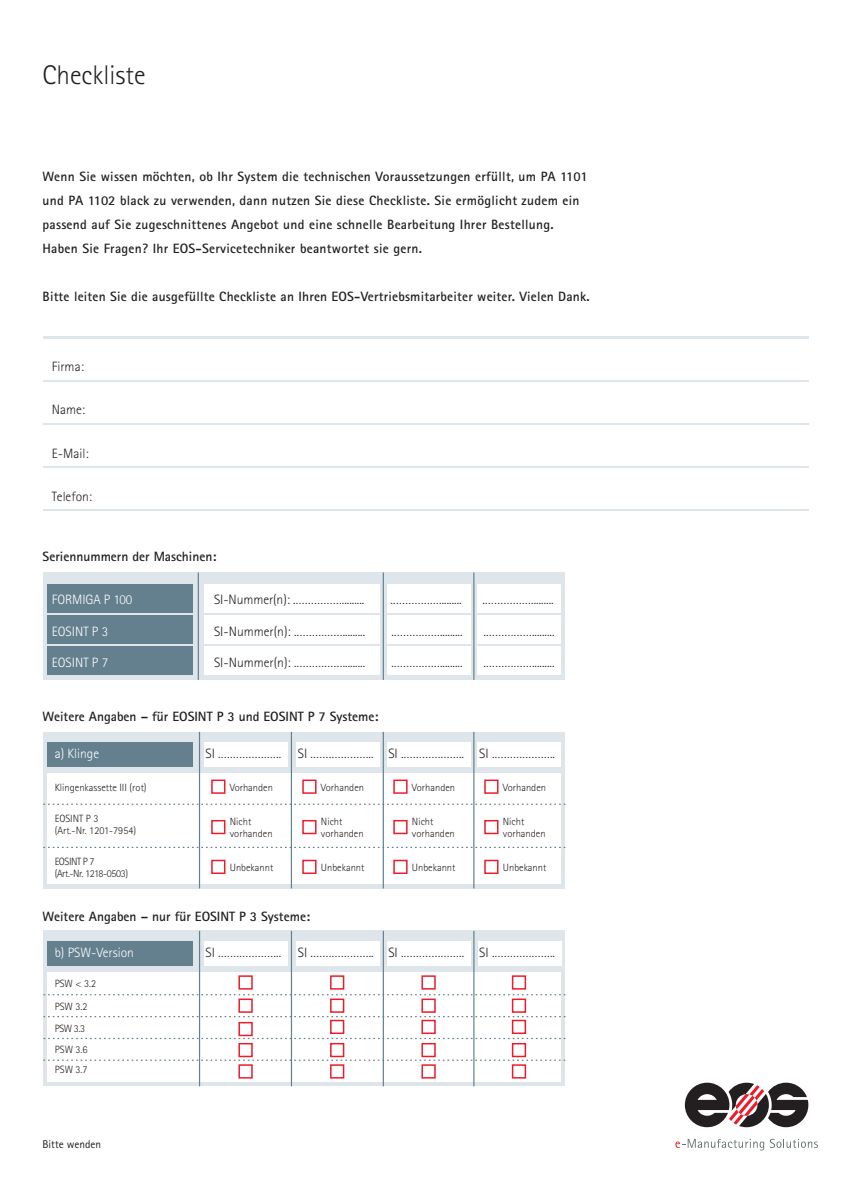
<style>
.page{position:relative;width:851px;height:1191px;background:#fff}
.page>*{position:absolute;margin:0;border:0;box-sizing:border-box;transform-origin:0 0}
.t1{font:300 27px "Rotis Sans Serif";color:#231f20}
.t2{font:700 13.5px/24px "Rotis Sans Serif";letter-spacing:.02em;color:#231f20}
.t3{font:300 13.5px "Rotis Sans Serif";color:#231f20}
.t4{font:700 13.5px "Rotis Sans Serif";color:#231f20}
.t5{font:300 13.5px "Rotis Sans Serif";color:#fff}
.t6{font:11.25px "Rotis Sans Serif";color:#231f20}
.t7{font:300 10.5px/12.6px "Rotis Sans Serif";color:#231f20}
.t8{font:300 10.5px/12.6px "Rotis Sans Serif";letter-spacing:-.04em;color:#231f20}
</style>
<div class="page">
<div style="left:43px;top:572px;width:522px;height:108px;background:#dee6eb"></div>
<div style="left:477px;top:584px;width:84px;height:28px;background:#fff"></div>
<div style="left:477px;top:615px;width:84px;height:28px;background:#fff"></div>
<div style="left:386px;top:646px;width:84px;height:29px;background:#fff"></div>
<div style="left:204px;top:646px;width:176px;height:29px;background:#fff"></div>
<div style="left:477px;top:646px;width:84px;height:29px;background:#fff"></div>
<div style="left:386px;top:615px;width:84px;height:28px;background:#fff"></div>
<div style="left:386px;top:584px;width:84px;height:28px;background:#fff"></div>
<div style="left:204px;top:584px;width:176px;height:28px;background:#fff"></div>
<div style="left:204px;top:615px;width:176px;height:28px;background:#fff"></div>
<div style="left:47px;top:615px;width:145px;height:28px;background:#647f8d"></div>
<div style="left:47px;top:646px;width:145px;height:29px;background:#647f8d"></div>
<svg style="left:43px;top:337px;width:765px;height:174px;fill:#dee6eb"></svg>
<div style="left:47px;top:584px;width:145px;height:28px;background:#647f8d"></div>
<div style="left:26px;top:468px;width:790px;height:40px;background:#fff"></div>
<div style="left:30px;top:425px;width:786px;height:40px;background:#fff"></div>
<div style="left:26px;top:382px;width:803px;height:41px;background:#fff"></div>
<div style="left:30px;top:339px;width:803px;height:41px;background:#fff"></div>
<div style="left:43px;top:731px;width:522px;height:157px;background:#dee6eb"></div>
<div style="left:47px;top:742px;width:145px;height:25px;background:#647f8d"></div>
<div style="left:204px;top:742px;width:83px;height:25px;background:#fff"></div>
<div style="left:47px;top:773px;width:514px;height:110px;background:#fff"></div>
<hr style="left:199px;top:732px;width:1px;height:156px;background:#647f8d">
<svg style="left:43px;top:803px;width:522px;height:2px"></svg>
<svg style="left:43px;top:846px;width:522px;height:2px"></svg>
<hr style="left:291px;top:732px;width:1px;height:156px;background:#647f8d">
<hr style="left:382px;top:732px;width:2px;height:156px;background:#647f8d">
<hr style="left:473px;top:732px;width:1px;height:156px;background:#647f8d">
<div style="left:296px;top:742px;width:84px;height:25px;background:#fff"></div>
<div style="left:386px;top:742px;width:84px;height:25px;background:#fff"></div>
<div style="left:477px;top:742px;width:84px;height:25px;background:#fff"></div>
<div style="left:43px;top:930px;width:522px;height:156px;background:#dee6eb"></div>
<div style="left:47px;top:941px;width:145px;height:25px;background:#647f8d"></div>
<div style="left:204px;top:941px;width:83px;height:25px;background:#fff"></div>
<div style="left:47px;top:972px;width:514px;height:109px;background:#fff"></div>
<hr style="left:199px;top:931px;width:1px;height:155px;background:#647f8d">
<svg style="left:43px;top:994px;width:522px;height:1px"></svg>
<svg style="left:43px;top:1016px;width:522px;height:1px"></svg>
<svg style="left:44px;top:1038px;width:521px;height:1px"></svg>
<hr style="left:291px;top:931px;width:1px;height:155px;background:#647f8d">
<hr style="left:382px;top:931px;width:2px;height:155px;background:#647f8d">
<hr style="left:473px;top:931px;width:1px;height:155px;background:#647f8d">
<div style="left:296px;top:941px;width:84px;height:25px;background:#fff"></div>
<div style="left:386px;top:941px;width:84px;height:25px;background:#fff"></div>
<div style="left:477px;top:941px;width:84px;height:25px;background:#fff"></div>
<div style="left:211px;top:779px;width:14px;height:15px;border:2px solid #ed1c29"></div>
<div style="left:302px;top:779px;width:14px;height:15px;border:2px solid #ed1c29"></div>
<div style="left:393px;top:779px;width:14px;height:15px;border:2px solid #ed1c29"></div>
<div style="left:484px;top:779px;width:14px;height:15px;border:2px solid #ed1c29"></div>
<div style="left:211px;top:820px;width:14px;height:14px;border:2px solid #ed1c29"></div>
<div style="left:302px;top:820px;width:14px;height:14px;border:2px solid #ed1c29"></div>
<div style="left:393px;top:820px;width:14px;height:14px;border:2px solid #ed1c29"></div>
<div style="left:484px;top:820px;width:14px;height:14px;border:2px solid #ed1c29"></div>
<div style="left:211px;top:859px;width:14px;height:15px;border:2px solid #ed1c29"></div>
<div style="left:302px;top:859px;width:14px;height:15px;border:2px solid #ed1c29"></div>
<div style="left:393px;top:859px;width:14px;height:15px;border:2px solid #ed1c29"></div>
<div style="left:484px;top:859px;width:14px;height:15px;border:2px solid #ed1c29"></div>
<svg style="left:43px;top:1059px;width:522px;height:1px"></svg>
<div style="left:330px;top:975px;width:14px;height:14px;border:2px solid #ed1c29"></div>
<div style="left:421px;top:975px;width:14px;height:14px;border:2px solid #ed1c29"></div>
<div style="left:511px;top:975px;width:15px;height:14px;border:2px solid #ed1c29"></div>
<div style="left:330px;top:998px;width:14px;height:14px;border:2px solid #ed1c29"></div>
<div style="left:421px;top:998px;width:14px;height:14px;border:2px solid #ed1c29"></div>
<div style="left:511px;top:998px;width:15px;height:14px;border:2px solid #ed1c29"></div>
<div style="left:330px;top:1019px;width:14px;height:15px;border:2px solid #ed1c29"></div>
<div style="left:421px;top:1019px;width:14px;height:15px;border:2px solid #ed1c29"></div>
<div style="left:511px;top:1019px;width:15px;height:15px;border:2px solid #ed1c29"></div>
<div style="left:330px;top:1043px;width:14px;height:14px;border:2px solid #ed1c29"></div>
<div style="left:421px;top:1043px;width:14px;height:14px;border:2px solid #ed1c29"></div>
<div style="left:511px;top:1043px;width:15px;height:14px;border:2px solid #ed1c29"></div>
<div style="left:330px;top:1064px;width:14px;height:14px;border:2px solid #ed1c29"></div>
<div style="left:421px;top:1064px;width:14px;height:14px;border:2px solid #ed1c29"></div>
<div style="left:511px;top:1064px;width:15px;height:14px;border:2px solid #ed1c29"></div>
<div style="left:238px;top:975px;width:15px;height:14px;border:2px solid #ed1c29"></div>
<div style="left:238px;top:1022px;width:15px;height:14px;border:2px solid #ed1c29"></div>
<div style="left:238px;top:1043px;width:15px;height:14px;border:2px solid #ed1c29"></div>
<div style="left:238px;top:1064px;width:15px;height:14px;border:2px solid #ed1c29"></div>
<svg style="left:675px;top:1138px;width:142px;height:12px"></svg>
<svg style="left:684px;top:1082px;width:124px;height:45px"></svg>
<hr style="left:198px;top:572px;width:1px;height:108px;background:#647f8d">
<hr style="left:473px;top:572px;width:1px;height:108px;background:#647f8d">
<hr style="left:382px;top:572px;width:2px;height:108px;background:#647f8d">
<div style="left:238px;top:998px;width:15px;height:14px;border:2px solid #ed1c29"></div>
<p class="t1" style="left:43px;top:60px;width:104px">Checkliste</p>
<p class="t2" style="left:43px;top:164px;width:546px">Wenn Sie wissen möchten, ob Ihr System die technischen Voraussetzungen erfüllt, um PA 1101 und PA 1102 black zu verwenden, dann nutzen Sie diese Checkliste. Sie ermöglicht zudem ein passend auf Sie zugeschnittenes Angebot und eine schnelle Bearbeitung Ihrer Bestellung.<br>Haben Sie Fragen? Ihr EOS-Servicetechniker beantwortet sie gern.</p>
<p class="t2" style="left:43px;top:284px;width:548px">Bitte leiten Sie die ausgefüllte Checkliste an Ihren EOS-Vertriebsmitarbeiter weiter. Vielen Dank.</p>
<p class="t3" style="left:52px;top:358px;width:33px">Firma:</p>
<p class="t3" style="left:52px;top:402px;width:35px">Name:</p>
<p class="t3" style="left:52px;top:445px;width:38px">E-Mail:</p>
<p class="t3" style="left:52px;top:488px;width:42px">Telefon:</p>
<p class="t4" style="left:43px;top:548px;width:175px">Seriennummern der Maschinen:</p>
<p class="t5" style="left:52px;top:592px;width:82px">FORMIGA P 100</p>
<p class="t3" style="left:214px;top:592px;width:152px">SI-Nummer(n): .…………….........</p>
<p class="t3" style="left:390px;top:592px;width:73px">.…………….........</p>
<p class="t3" style="left:482px;top:592px;width:73px">.…………….........</p>
<p class="t5" style="left:52px;top:623px;width:58px">EOSINT P 3</p>
<p class="t3" style="left:214px;top:623px;width:153px">SI-Nummer(n): .…………….........</p>
<p class="t3" style="left:391px;top:623px;width:73px">.…………….........</p>
<p class="t3" style="left:483px;top:623px;width:73px">.…………….........</p>
<p class="t5" style="left:52px;top:655px;width:58px">EOSINT P 7</p>
<p class="t3" style="left:214px;top:655px;width:153px">SI-Nummer(n): .…………….........</p>
<p class="t3" style="left:391px;top:655px;width:73px">.…………….........</p>
<p class="t3" style="left:483px;top:655px;width:73px">.…………….........</p>
<p class="t4" style="left:43px;top:708px;width:337px">Weitere Angaben – für EOSINT P 3 und EOSINT P 7 Systeme:</p>
<p class="t5" style="left:55px;top:745px;width:46px">a) Klinge</p>
<p class="t3" style="left:205px;top:745px;width:77px">SI .………………..</p>
<p class="t7" style="left:55px;top:781px;width:93px">Klingenkassette III (rot)</p>
<p class="t7" style="left:55px;top:811px;width:83px">EOSINT P 3<br>(Art.-Nr. 1201-7954)</p>
<p class="t8" style="left:55px;top:854px;width:75px">EOSINT P 7<br>(Art.-Nr. 1218-0503)</p>
<p class="t3" style="left:298px;top:745px;width:259px">SI .……………….. SI .……………….. SI .………………..</p>
<p class="t7" style="left:230px;top:780px;width:45px">Vorhanden</p>
<p class="t7" style="left:321px;top:780px;width:45px">Vorhanden</p>
<p class="t7" style="left:412px;top:780px;width:45px">Vorhanden</p>
<p class="t7" style="left:503px;top:780px;width:45px">Vorhanden</p>
<p class="t7" style="left:230px;top:815px;width:44px">Nicht vorhanden</p>
<p class="t7" style="left:321px;top:815px;width:44px">Nicht vorhanden</p>
<p class="t7" style="left:412px;top:815px;width:44px">Nicht vorhanden</p>
<p class="t7" style="left:503px;top:815px;width:44px">Nicht vorhanden</p>
<p class="t7" style="left:230px;top:861px;width:45px">Unbekannt</p>
<p class="t7" style="left:321px;top:861px;width:45px">Unbekannt</p>
<p class="t7" style="left:412px;top:861px;width:45px">Unbekannt</p>
<p class="t7" style="left:503px;top:861px;width:45px">Unbekannt</p>
<p class="t4" style="left:43px;top:907px;width:269px">Weitere Angaben – nur für EOSINT P 3 Systeme:</p>
<p class="t5" style="left:55px;top:944px;width:81px">b) PSW-Version</p>
<p class="t3" style="left:205px;top:944px;width:77px">SI .………………..</p>
<p class="t7" style="left:55px;top:977px;width:43px">PSW &lt; 3.2</p>
<p class="t7" style="left:55px;top:995px;width:34px;line-height:21.5px">PSW 3.2<br>PSW 3.3<br>PSW 3.6</p>
<p class="t7" style="left:55px;top:1063px;width:34px">PSW 3.7</p>
<p class="t3" style="left:298px;top:944px;width:259px">SI .……………….. SI .……………….. SI .………………..</p>
<p class="t6" style="left:43px;top:1137px;width:60px">Bitte wenden</p>
</div>
